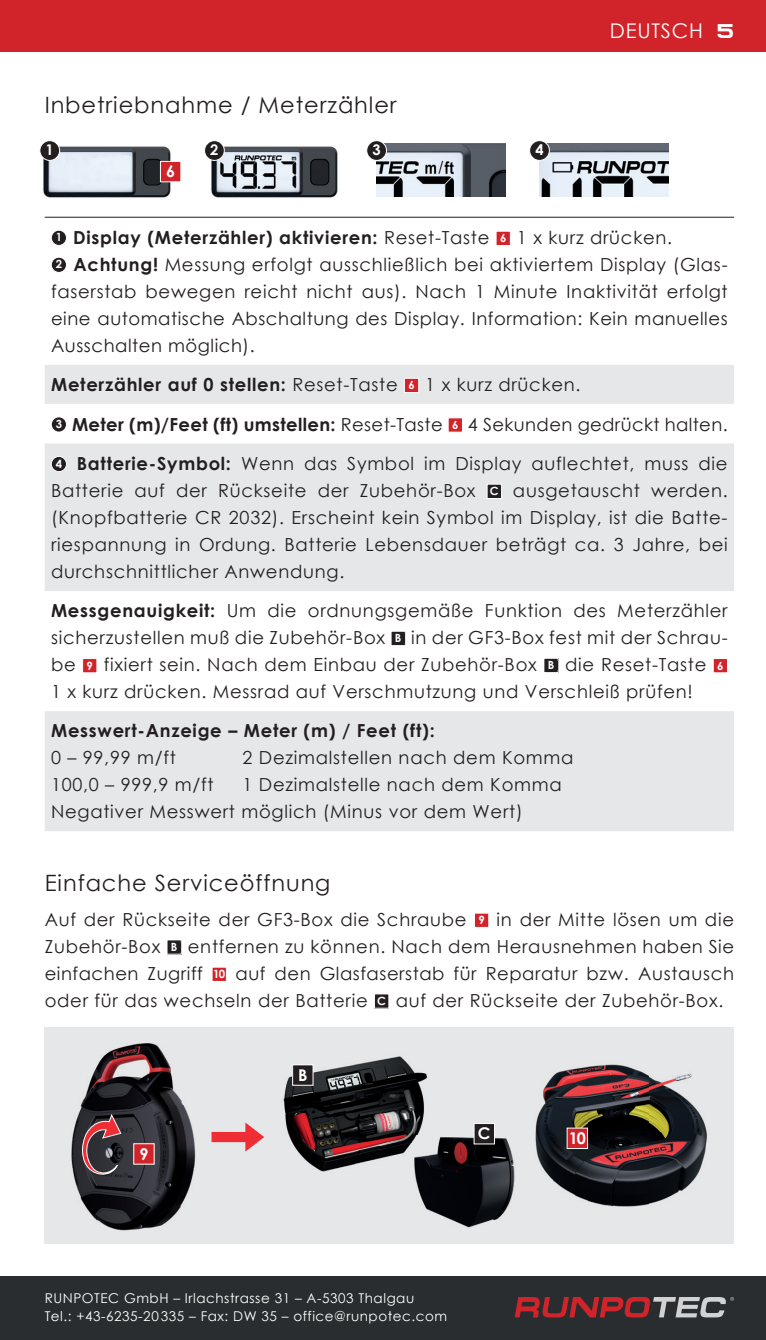
<style>
.page{position:relative;width:766px;height:1340px;background:#fff}
.page>*{position:absolute;margin:0;border:0;box-sizing:border-box;transform-origin:0 0}
.t1{font:22.5px "Century Gothic";letter-spacing:.04em;color:#231f20}
.t2{font:20.25px "Century Gothic";letter-spacing:.04em;color:#fff}
.t3{font:18px/27px "Century Gothic";letter-spacing:.04em;color:#231f20}
.t4{font:700 18px "Century Gothic";letter-spacing:.04em;color:#231f20}
.t5{font:700 16.2px "Century Gothic";color:#fff}
.t6{font:700 14.62px "Century Gothic";color:#fff}
.t7{font:13.5px/18px "Century Gothic";letter-spacing:.04em;color:#fff}
.s1{font-family:"Micro Extended";font-weight:700}
.s2{font-weight:700;font-size:11.25px;color:#fff}
.s3{font-weight:700}
</style>
<div class="page">
<div style="left:0;top:0;width:765px;height:51px;background:#d1232a"></div>
<div style="left:0;top:1276px;width:765px;height:63px;background:#2a2d2f"></div>
<svg style="left:514px;top:1297px;width:219px;height:20px"></svg>
<div style="left:474px;top:913px;width:15px;height:14px;background:#d1232a;border:1px solid #fff"></div>
<div style="left:167px;top:939px;width:14px;height:15px;background:#231f20"></div>
<div style="left:166px;top:939px;width:16px;height:15px;border:1px solid #fff"></div>
<div style="left:212px;top:967px;width:14px;height:14px;background:#d1232a"></div>
<div style="left:374px;top:993px;width:15px;height:15px;background:#231f20"></div>
<div style="left:374px;top:993px;width:15px;height:15px;border:1px solid #fff"></div>
<div style="left:375px;top:996px;width:13px;height:9px;background:#231f20"></div>
<img style="left:43px;top:146px;width:128px;height:52px">
<img style="left:211px;top:146px;width:127px;height:52px">
<img style="left:539px;top:144px;width:129px;height:52px">
<img style="left:376px;top:144px;width:129px;height:52px">
<div style="left:45px;top:1027px;width:688px;height:217px;background:#e6e7e9"></div>
<img style="left:535px;top:1064px;width:172px;height:143px">
<img style="left:71px;top:1043px;width:125px;height:188px">
<svg style="left:79px;top:1113px;width:43px;height:63px;background:#5d4045"></svg>
<img style="left:283px;top:1056px;width:144px;height:116px">
<svg style="left:211px;top:1122px;width:53px;height:29px"></svg>
<img style="left:414px;top:1135px;width:101px;height:93px">
<img style="left:412px;top:1135px;width:16px;height:37px">
<div style="left:160px;top:161px;width:21px;height:21px;background:#d1232a;border:1px solid #fff"></div>
<svg style="left:45px;top:365px;width:688px;height:466px;fill:#e6e7e9"></svg>
<hr style="left:45px;top:217px;width:688px;height:1px;background:#231f20">
<div style="left:51px;top:230px;width:15px;height:15px;background:#231f20;border-radius:50%"></div>
<div style="left:51px;top:230px;width:16px;height:16px;border:1px solid #fff;border-radius:50%"></div>
<div style="left:495px;top:231px;width:15px;height:15px;background:#d1232a;border:1px solid #fff"></div>
<div style="left:51px;top:257px;width:15px;height:15px;background:#231f20;border-radius:50%"></div>
<div style="left:51px;top:257px;width:16px;height:16px;border:1px solid #fff;border-radius:50%"></div>
<div style="left:404px;top:378px;width:14px;height:15px;background:#d1232a;border:1px solid #fff"></div>
<div style="left:51px;top:417px;width:15px;height:15px;background:#231f20;border-radius:50%"></div>
<div style="left:51px;top:416px;width:16px;height:16px;border:1px solid #fff;border-radius:50%"></div>
<div style="left:448px;top:418px;width:14px;height:14px;background:#d1232a"></div>
<div style="left:51px;top:456px;width:15px;height:15px;background:#231f20;border-radius:50%"></div>
<div style="left:51px;top:456px;width:16px;height:16px;border:1px solid #fff;border-radius:50%"></div>
<div style="left:487px;top:484px;width:14px;height:14px;background:#231f20"></div>
<div style="left:486px;top:484px;width:15px;height:15px;border:1px solid #fff"></div>
<div style="left:488px;top:487px;width:12px;height:9px;background:#231f20"></div>
<div style="left:391px;top:631px;width:14px;height:14px;background:#231f20"></div>
<div style="left:390px;top:631px;width:15px;height:15px;border:1px solid #fff"></div>
<div style="left:392px;top:634px;width:12px;height:9px;background:#231f20"></div>
<div style="left:82px;top:658px;width:15px;height:15px;background:#d1232a;border:1px solid #fff"></div>
<div style="left:543px;top:658px;width:15px;height:14px;background:#231f20"></div>
<div style="left:543px;top:658px;width:15px;height:15px;border:1px solid #fff"></div>
<div style="left:544px;top:661px;width:13px;height:9px;background:#231f20"></div>
<div style="left:712px;top:658px;width:15px;height:15px;background:#d1232a;border:1px solid #fff"></div>
<div style="left:40px;top:141px;width:20px;height:19px;background:#231f20;border-radius:50%"></div>
<div style="left:40px;top:140px;width:20px;height:21px;border:1px solid #fff;border-radius:50%"></div>
<div style="left:204px;top:141px;width:20px;height:19px;background:#231f20;border-radius:50%"></div>
<div style="left:204px;top:140px;width:20px;height:21px;border:1px solid #fff;border-radius:50%"></div>
<div style="left:366px;top:141px;width:20px;height:19px;background:#231f20;border-radius:50%"></div>
<div style="left:366px;top:140px;width:20px;height:21px;border:1px solid #fff;border-radius:50%"></div>
<div style="left:529px;top:141px;width:20px;height:19px;background:#231f20;border-radius:50%"></div>
<div style="left:529px;top:140px;width:20px;height:21px;border:1px solid #fff;border-radius:50%"></div>
<div style="left:474px;top:1123px;width:20px;height:20px;background:#231f20"></div>
<div style="left:473px;top:1123px;width:21px;height:21px;border:1px solid #fff"></div>
<div style="left:475px;top:1127px;width:18px;height:13px;background:#231f20"></div>
<div style="left:133px;top:1143px;width:21px;height:21px;background:#d1232a;border:1px solid #fff"></div>
<div style="left:292px;top:1064px;width:21px;height:21px;background:#231f20"></div>
<div style="left:292px;top:1064px;width:21px;height:21px;border:1px solid #fff"></div>
<div style="left:566px;top:1127px;width:21px;height:21px;background:#d1232a"></div>
<p class="t1" style="left:45px;top:89px;width:353px">Inbetriebnahme / Meterzähler</p>
<p class="t6" style="left:46px;top:139px;width:10px">1</p>
<p class="t6" style="left:210px;top:139px;width:10px">2</p>
<p class="t6" style="left:372px;top:139px;width:10px">3</p>
<p class="t6" style="left:535px;top:139px;width:10px">4</p>
<p class="t5" style="left:166px;top:159px;width:11px">6</p>
<p class="t2" style="left:609px;top:16px;width:126px">DEUTSCH <span class="s1">5</span></p>
<p class="t3" style="left:51px;top:224px;width:678px"><span class="s2">1</span> <span class="s3">Display (Meterzähler) aktivieren:</span> Reset-Taste <span class="s2">6</span> 1 x kurz drücken.<br><span class="s2">2</span> <span class="s3">Achtung!</span> Messung erfolgt ausschließlich bei aktiviertem Display (Glas&shy;faserstab bewegen reicht nicht aus). Nach 1 Minute Inaktivität erfolgt eine automatische Abschaltung des Display. Information: Kein manuelles Ausschalten möglich).</p>
<p class="t3" style="left:51px;top:364px;width:678px;line-height:39.6px"><span class="s3">Meterzähler auf 0 stellen:</span> Reset-Taste <span class="s2">6</span> 1 x kurz drücken.<br><span class="s2">3</span> <span class="s3">Meter (m)/Feet (ft) umstellen:</span> Reset-Taste <span class="s2">6</span> 4 Sekunden gedrückt halten.<br><span class="s2">4</span> <span class="s3">Batterie-Symbol:</span> Wenn das Symbol im Display auflechtet, muss die</p>
<p class="t3" style="left:51px;top:477px;width:678px;text-align:justify">Batterie auf der Rückseite der Zubehör-Box <span class="s2">C</span> ausgetauscht werden. (Knopfbatterie CR 2032). Erscheint kein Symbol im Display, ist die Batte&shy;riespannung in Ordung. Batterie Lebensdauer beträgt ca. 3 Jahre, bei durchschnittlicher Anwendung.</p>
<p class="t3" style="left:51px;top:597px;width:678px"><span class="s3">Messgenauigkeit:</span> Um die ordnungsgemäße Funktion des Meterzähler sicherzustellen muß die Zubehör-Box <span class="s2">B</span> in der GF3-Box fest mit der Schrau&shy;be <span class="s2">9</span> fixiert sein. Nach dem Einbau der Zubehör-Box <span class="s2">B</span> die Reset-Taste <span class="s2">6<br></span>1 x kurz drücken. Messrad auf Verschmutzung und Verschleiß prüfen!</p>
<p class="t4" style="left:51px;top:717px;width:385px">Messwert-Anzeige – Meter (m) / Feet (ft):</p>
<p class="t3" style="left:51px;top:744px;width:126px">0 – 99,99 m/ft</p>
<p class="t3" style="left:242px;top:744px;width:332px">2 Dezimalstellen nach dem Komma</p>
<p class="t3" style="left:51px;top:771px;width:164px">100,0 – 999,9 m/ft</p>
<p class="t3" style="left:51px;top:771px;width:512px;text-indent:191px">1 Dezimalstelle nach dem Komma<br>Negativer Messwert möglich (Minus vor dem Wert)</p>
<p class="t1" style="left:45px;top:867px;width:287px">Einfache Serviceöffnung</p>
<p class="t3" style="left:45px;top:905px;width:690px;text-align:justify">Auf der Rückseite der GF3-Box die Schraube <span class="s2">9</span> in der Mitte lösen um die Zubehör-Box <span class="s2">B</span> entfernen zu können. Nach dem Herausnehmen haben Sie einfachen Zugriff <span class="s2">10</span> auf den Glasfaserstab für Reparatur bzw. Austausch oder für das wechseln der Batterie <span class="s2">C</span> auf der Rückseite der Zubehör-Box.</p>
<p class="t5" style="left:139px;top:1141px;width:11px">9</p>
<p class="t5" style="left:298px;top:1062px;width:11px">B</p>
<p class="t5" style="left:478px;top:1121px;width:14px">C</p>
<p class="t7" style="left:45px;top:1288px;width:404px">RUNPOTEC GmbH – Irlachstrasse 31 – A-5303 Thalgau<br>Tel.: +43-6235-20335 – Fax: DW 35 – office@runpotec.com</p>
<p class="t5" style="left:568px;top:1125px;width:18px">10</p>
</div>
